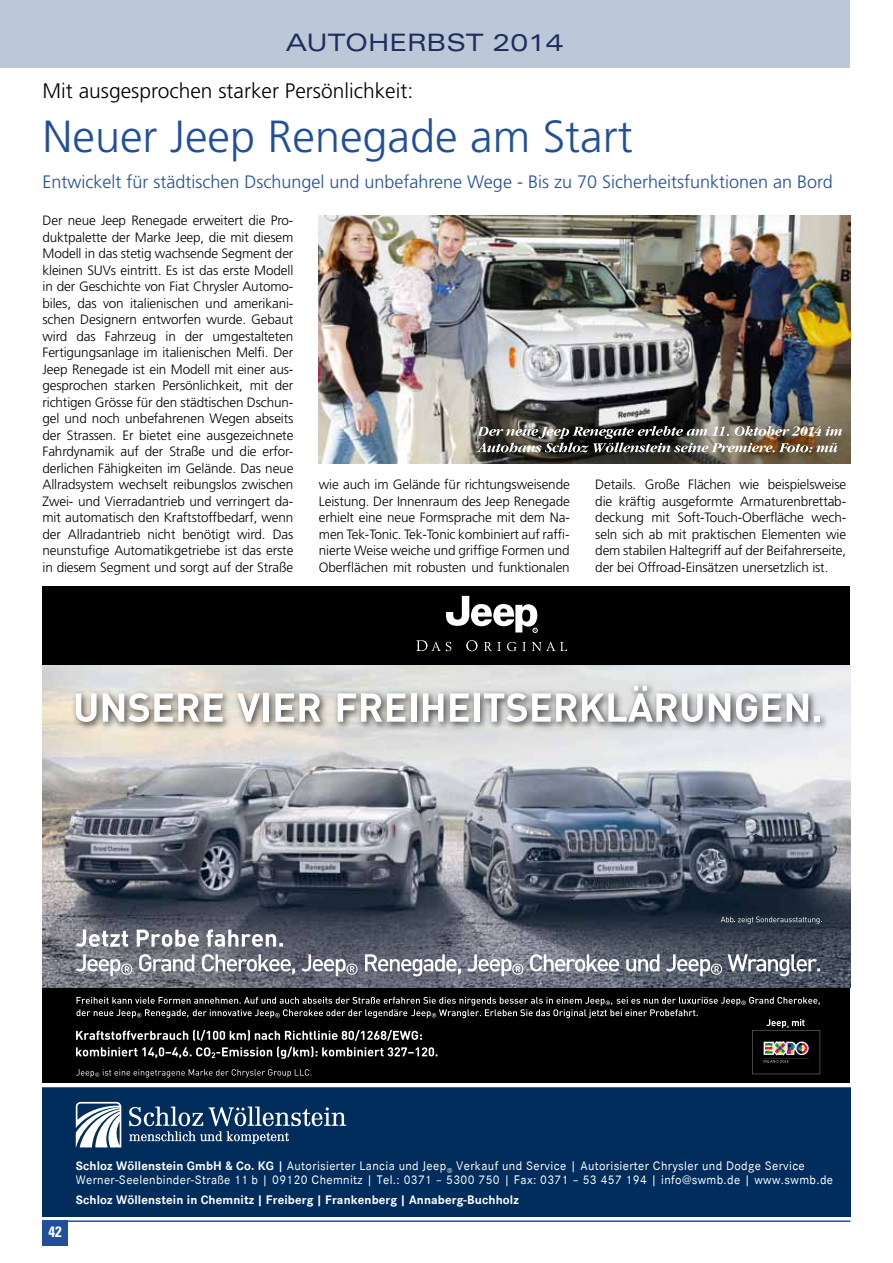
<style>
.page{position:relative;width:893px;height:1263px;background:#fff}
.page>*{position:absolute;margin:0;border:0;box-sizing:border-box;transform-origin:0 0}
.t1{font:300 45px "Frutiger";color:#214f9b}
.t2{font:expanded 24px "Univers LT";color:#1f2d5e}
.t3{font:300 21px "Frutiger";color:#000}
.t4{font:300 18px "Frutiger";color:#214f9b}
.t5{font:700 condensed 15px "Univers LT";color:#fff}
.t6{font:300 13.5px/16.5px "Frutiger";letter-spacing:-.01em;color:#000;text-align:justify}
.t7{font:12.9px/14.2px "Corporate S";letter-spacing:.025em;color:#fff}
.t8{font:700 12.9px "Corporate S";letter-spacing:.01em;color:#fff}
.s1{font-weight:700}
.s2{font-weight:600}
</style>
<div class="page">
<hr style="left:43px;top:1220px;width:807px;height:2px;background:#214f9b">
<div style="left:43px;top:1220px;width:25px;height:26px;background:#214f9b"></div>
<div style="left:0;top:0;width:849px;height:67px;background:#bcc7d7"></div>
<img style="left:319px;top:215px;width:531px;height:249px">
<div style="left:43px;top:587px;width:807px;height:506px;background:#000"></div>
<img style="left:43px;top:665px;width:807px;height:323px">
<svg style="left:416px;top:596px;width:151px;height:55px"></svg>
<svg style="left:721px;top:916px;width:101px;height:8px"></svg>
<svg style="left:76px;top:997px;width:744px;height:80px"></svg>
<img style="left:68px;top:678px;width:764px;height:56px">
<svg style="left:76px;top:693px;width:21px;height:29px"></svg>
<svg style="left:103px;top:693px;width:120px;height:29px;background:#d3d0cc"></svg>
<svg style="left:237px;top:693px;width:23px;height:29px"></svg>
<div style="left:263px;top:693px;width:6px;height:29px;background:#fff"></div>
<svg style="left:275px;top:693px;width:46px;height:29px"></svg>
<svg style="left:338px;top:693px;width:67px;height:29px;background:#cfcecc"></svg>
<div style="left:411px;top:693px;width:5px;height:29px;background:#fff"></div>
<svg style="left:423px;top:693px;width:20px;height:29px"></svg>
<svg style="left:450px;top:693px;width:19px;height:29px"></svg>
<div style="left:474px;top:693px;width:6px;height:29px;background:#fff"></div>
<svg style="left:484px;top:686px;width:219px;height:36px;background:#d1d2d2"></svg>
<svg style="left:709px;top:693px;width:21px;height:29px"></svg>
<svg style="left:736px;top:693px;width:21px;height:29px"></svg>
<svg style="left:763px;top:693px;width:18px;height:29px"></svg>
<svg style="left:787px;top:693px;width:21px;height:29px"></svg>
<svg style="left:814px;top:716px;width:6px;height:6px"></svg>
<div style="left:43px;top:1085px;width:807px;height:131px;background:#002d5c"></div>
<svg style="left:76px;top:1102px;width:270px;height:45px"></svg>
<hr style="left:43px;top:1083px;width:807px;height:4px;background:#fff">
<svg style="left:76px;top:929px;width:207px;height:18px;background:#999aa1"></svg>
<svg style="left:76px;top:954px;width:744px;height:22px;background:#8e919a"></svg>
<img style="left:477px;top:426px;width:365px;height:26px">
<h2 class="t2" style="left:286px;top:28px;width:279px">AUTOHERBST 2014</h2>
<h3 class="t3" style="left:43px;top:79px;width:372px">Mit ausgesprochen starker Persönlichkeit:</h3>
<h1 class="t1" style="left:43px;top:111px;width:592px">Neuer Jeep Renegade am Start</h1>
<h3 class="t4" style="left:43px;top:172px;width:792px">Entwickelt für städtischen Dschungel und unbefahrene Wege - Bis zu 70 Sicherheitsfunktionen an Bord</h3>
<p class="t6" style="left:43px;top:212px;width:252px">Der neue Jeep Renegade erweitert die Pro&shy;duktpalette der Marke Jeep, die mit diesem Modell in das stetig wachsende Segment der kleinen SUVs eintritt. Es ist das erste Modell in der Geschichte von Fiat Chrysler Automo&shy;biles, das von italienischen und amerikani&shy;schen Designern entworfen wurde. Gebaut wird das Fahrzeug in der umgestalteten Fertigungsanlage im italienischen Melfi. Der Jeep Renegade ist ein Modell mit einer aus&shy;gesprochen starken Persönlichkeit, mit der richtigen Grösse für den städtischen Dschun&shy;gel und noch unbefahrenen Wegen abseits der Strassen. Er bietet eine ausgezeichnete Fahrdynamik auf der Straße und die erfor&shy;derlichen Fähigkeiten im Gelände. Das neue Allradsystem wechselt reibungslos zwischen Zwei- und Vierradantrieb und verringert da&shy;mit automatisch den Kraftstoffbedarf, wenn der Allradantrieb nicht benötigt wird. Das neunstufige Automatikgetriebe ist das erste in diesem Segment und sorgt auf der Straße</p>
<p class="t6" style="left:319px;top:476px;width:252px">wie auch im Gelände für richtungsweisende Leistung. Der Innenraum des Jeep Renegade erhielt eine neue Formsprache mit dem Na&shy;men Tek-Tonic. Tek-Tonic kombiniert auf raffi&shy;nierte Weise weiche und griffige Formen und Oberflächen mit robusten und funktionalen</p>
<p class="t6" style="left:595px;top:476px;width:252px">Details. Große Flächen wie beispielsweise die kräftig ausgeformte Armaturenbrettab&shy;deckung mit Soft-Touch-Oberfläche wech&shy;seln sich ab mit praktischen Elementen wie dem stabilen Haltegriff auf der Beifahrerseite, der bei Offroad-Einsätzen unersetzlich ist.</p>
<p class="t5" style="left:49px;top:1222px;width:15px">42</p>
<p class="t7" style="left:76px;top:1158px;width:759px"><span class="s1">Schloz Wöllenstein GmbH &amp; Co. KG</span> <span class="s2">|</span> Autorisierter Lancia und Jeep<sub>®</sub> Verkauf und Service | Autorisierter Chrysler und Dodge Service<br>Werner-Seelenbinder-Straße 11 b | 09120 Chemnitz | Tel.: 0371 – 5300 750 | Fax: 0371 – 53 457 194 | info@swmb.de | www.swmb.de</p>
<p class="t8" style="left:76px;top:1192px;width:445px">Schloz Wöllenstein in Chemnitz | Freiberg | Frankenberg | Annaberg-Buchholz</p>
</div>
